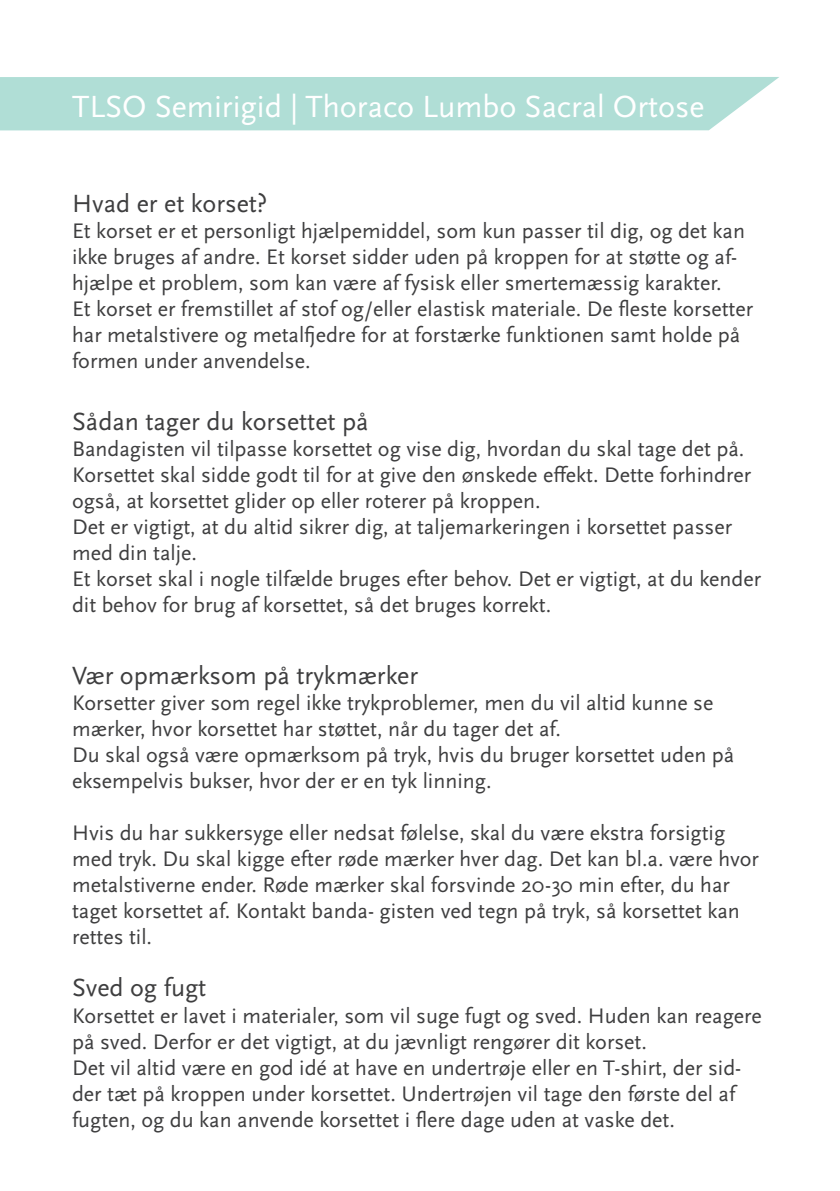
<style>
.page{position:relative;width:840px;height:1191px;background:#fff}
.page>*{position:absolute;margin:0;border:0;box-sizing:border-box;transform-origin:0 0}
.t1{font:32px "Scala Sans Pro";color:#fff}
.t2{font:26px "Scala Sans Pro";color:#3e3e3f}
.t3{font:22px/26px "Scala Sans Pro";color:#3e3e3f}
</style>
<div class="page">
<div style="left:0;top:77px;width:779px;height:53px;background:#b0ded6"></div>
<p class="t1" style="left:72px;top:88px;width:633px">TLSO Semirigid | Thoraco Lumbo Sacral Ortose</p>
<p class="t2" style="left:72px;top:189px;width:197px">Hvad er et korset?</p>
<p class="t3" style="left:72px;top:218px;width:674px">Et korset er et personligt hjælpemiddel, som kun passer til dig, og det kan ikke bruges af andre. Et korset sidder uden på kroppen for at støtte og af&shy;hjælpe et problem, som kan være af fysisk eller smertemæssig karakter.</p>
<p class="t3" style="left:72px;top:296px;width:682px">Et korset er fremstillet af stof og/eller elastisk materiale. De fleste korsetter har metalstivere og metalfjedre for at forstærke funktionen samt holde på formen under anvendelse.</p>
<p class="t2" style="left:72px;top:407px;width:298px">Sådan tager du korsettet på</p>
<p class="t3" style="left:72px;top:436px;width:680px">Bandagisten vil tilpasse korsettet og vise dig, hvordan du skal tage det på.<br>Korsettet skal sidde godt til for at give den ønskede effekt. Dette forhindrer også, at korsettet glider op eller roterer på kroppen.</p>
<p class="t3" style="left:72px;top:514px;width:661px">Det er vigtigt, at du altid sikrer dig, at taljemarkeringen i korsettet passer med din talje.</p>
<p class="t3" style="left:72px;top:566px;width:690px">Et korset skal i nogle tilfælde bruges efter behov. Det er vigtigt, at du kender dit behov for brug af korsettet, så det bruges korrekt.</p>
<p class="t2" style="left:72px;top:661px;width:347px">Vær opmærksom på trykmærker</p>
<p class="t3" style="left:72px;top:690px;width:642px">Korsetter giver som regel ikke trykproblemer, men du vil altid kunne se mærker, hvor korsettet har støttet, når du tager det af.</p>
<p class="t3" style="left:72px;top:742px;width:663px">Du skal også være opmærksom på tryk, hvis du bruger korsettet uden på eksempelvis bukser, hvor der er en tyk linning.</p>
<p class="t3" style="left:72px;top:820px;width:688px">Hvis du har sukkersyge eller nedsat følelse, skal du være ekstra forsigtig med tryk. Du skal kigge efter røde mærker hver dag. Det kan bl.a. være hvor metalstiverne ender. Røde mærker skal forsvinde 20-30 min efter, du har taget korsettet af. Kontakt banda- gisten ved tegn på tryk, så korsettet kan rettes til.</p>
<p class="t2" style="left:72px;top:973px;width:136px">Sved og fugt</p>
<p class="t3" style="left:72px;top:1002px;width:691px">Korsettet er lavet i materialer, som vil suge fugt og sved. Huden kan reagere på sved. Derfor er det vigtigt, at du jævnligt rengører dit korset.</p>
<p class="t3" style="left:72px;top:1054px;width:670px">Det vil altid være en god idé at have en undertrøje eller en T-shirt, der sid&shy;der tæt på kroppen under korsettet. Undertrøjen vil tage den første del af fugten, og du kan anvende korsettet i flere dage uden at vaske det.</p>
</div>
